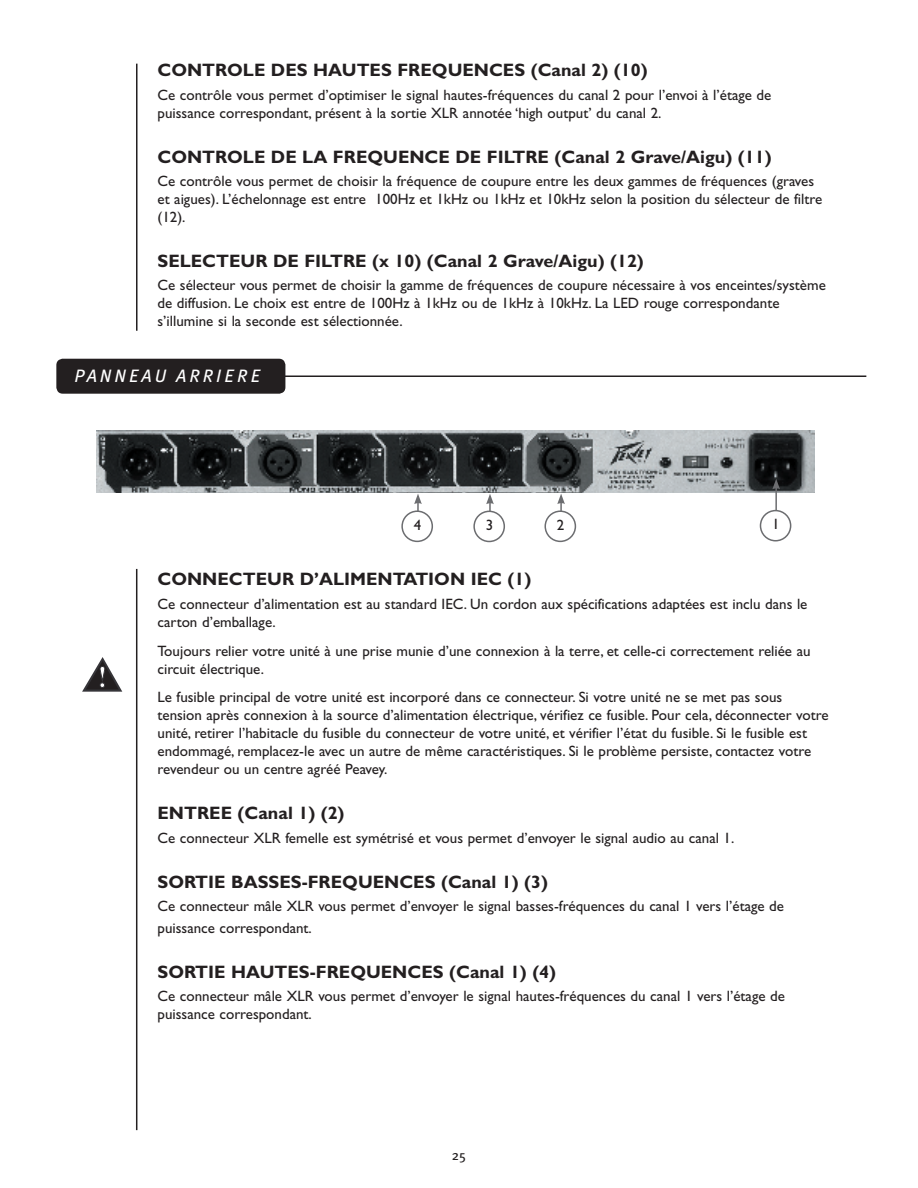
<style>
.page{position:relative;width:918px;height:1188px;background:#fff}
.page>*{position:absolute;margin:0;border:0;box-sizing:border-box;transform-origin:0 0}
.t1{font:700 18px "Gill Sans";color:#231f20}
.t2{font:italic 18px "Meta Plus Book Caps";letter-spacing:.17em;color:#fff}
.t3{font:15px/18px "Gill Sans";color:#231f20}
.t4{font:13.5px "Meta Plus";color:#231f20}
</style>
<div class="page">
<hr style="left:136px;top:569px;width:1px;height:561px;background:#231f20">
<hr style="left:191px;top:376px;width:675px;height:1px;background:#231f20">
<div style="left:56px;top:359px;width:229px;height:35px;background:#231f20"></div>
<svg style="left:82px;top:657px;width:40px;height:35px"></svg>
<img style="left:96px;top:430px;width:718px;height:63px">
<hr style="left:775px;top:487px;width:2px;height:23px;background:#6c6d70">
<svg style="left:772px;top:479px;width:8px;height:10px"></svg>
<div style="left:760px;top:510px;width:31px;height:32px;border:2px solid #6c6d70;border-radius:50%"></div>
<hr style="left:560px;top:502px;width:2px;height:23px;background:#6c6d70">
<svg style="left:557px;top:494px;width:8px;height:10px"></svg>
<div style="left:545px;top:511px;width:30px;height:30px;background:#fff;border-radius:50%"></div>
<div style="left:545px;top:510px;width:31px;height:32px;border:2px solid #6c6d70;border-radius:50%"></div>
<hr style="left:489px;top:502px;width:2px;height:23px;background:#6c6d70">
<svg style="left:486px;top:494px;width:8px;height:10px"></svg>
<div style="left:474px;top:511px;width:30px;height:30px;background:#fff;border-radius:50%"></div>
<div style="left:473px;top:511px;width:32px;height:31px;border:2px solid #6c6d70;border-radius:50%"></div>
<hr style="left:417px;top:502px;width:2px;height:23px;background:#6c6d70">
<svg style="left:414px;top:494px;width:8px;height:10px"></svg>
<div style="left:402px;top:511px;width:30px;height:30px;background:#fff;border-radius:50%"></div>
<div style="left:401px;top:510px;width:32px;height:32px;border:2px solid #6c6d70;border-radius:50%"></div>
<hr style="left:136px;top:64px;width:2px;height:267px;background:#231f20">
<p class="t1" style="left:158px;top:59px;width:492px">CONTROLE DES HAUTES FREQUENCES (Canal 2) (10)</p>
<p class="t3" style="left:158px;top:86px;width:615px">Ce contrôle vous permet d’optimiser le signal hautes-fréquences du canal 2 pour l’envoi à l’étage de puissance correspondant, présent à la sortie XLR annotée ‘high output’ du canal 2.</p>
<p class="t1" style="left:158px;top:146px;width:616px">CONTROLE DE LA FREQUENCE DE FILTRE (Canal 2 Grave/Aigu) (11)</p>
<p class="t3" style="left:158px;top:172px;width:666px">Ce contrôle vous permet de choisir la fréquence de coupure entre les deux gammes de fréquences (graves et aigues). L’échelonnage est entre 100Hz et 1kHz ou 1kHz et 10kHz selon la position du sélecteur de filtre (12).</p>
<p class="t1" style="left:158px;top:250px;width:488px">SELECTEUR DE FILTRE (x 10) (Canal 2 Grave/Aigu) (12)</p>
<p class="t3" style="left:158px;top:276px;width:670px">Ce sélecteur vous permet de choisir la gamme de fréquences de coupure nécessaire à vos enceintes/système de diffusion. Le choix est entre de 100Hz à 1kHz ou de 1kHz à 10kHz. La LED rouge correspondante s’illumine si la seconde est sélectionnée.</p>
<p class="t2" style="left:74px;top:366px;width:187px">PANNEAU ARRIERE</p>
<p class="t3" style="left:414px;top:516px;width:9px">4</p>
<p class="t3" style="left:486px;top:516px;width:9px">3</p>
<p class="t3" style="left:557px;top:516px;width:9px">2</p>
<p class="t3" style="left:772px;top:515px;width:9px">1</p>
<p class="t1" style="left:158px;top:569px;width:375px">CONNECTEUR D’ALIMENTATION IEC (1)</p>
<p class="t3" style="left:158px;top:595px;width:652px">Ce connecteur d’alimentation est au standard IEC. Un cordon aux spécifications adaptées est inclu dans le carton d’emballage.</p>
<p class="t3" style="left:158px;top:641px;width:655px">Toujours relier votre unité à une prise munie d’une connexion à la terre, et celle-ci correctement reliée au circuit électrique.</p>
<p class="t3" style="left:158px;top:688px;width:673px">Le fusible principal de votre unité est incorporé dans ce connecteur. Si votre unité ne se met pas sous tension après connexion à la source d’alimentation électrique, vérifiez ce fusible. Pour cela, déconnecter votre unité, retirer l’habitacle du fusible du connecteur de votre unité, et vérifier l’état du fusible. Si le fusible est endommagé, remplacez-le avec un autre de même caractéristiques. Si le problème persiste, contactez votre revendeur ou un centre agréé Peavey.</p>
<p class="t1" style="left:158px;top:803px;width:189px">ENTREE (Canal 1) (2)</p>
<p class="t3" style="left:158px;top:829px;width:578px">Ce connecteur XLR femelle est symétrisé et vous permet d’envoyer le signal audio au canal 1.</p>
<p class="t1" style="left:158px;top:871px;width:392px">SORTIE BASSES-FREQUENCES (Canal 1) (3)</p>
<p class="t3" style="left:158px;top:895px;width:628px;line-height:21.6px">Ce connecteur mâle XLR vous permet d’envoyer le signal basses-fréquences du canal 1 vers l’étage de puissance correspondant.</p>
<p class="t1" style="left:158px;top:961px;width:400px">SORTIE HAUTES-FREQUENCES (Canal 1) (4)</p>
<p class="t3" style="left:158px;top:987px;width:629px">Ce connecteur mâle XLR vous permet d’envoyer le signal hautes-fréquences du canal 1 vers l’étage de puissance correspondant.</p>
<p class="t4" style="left:452px;top:1147px;width:16px">25</p>
</div>
